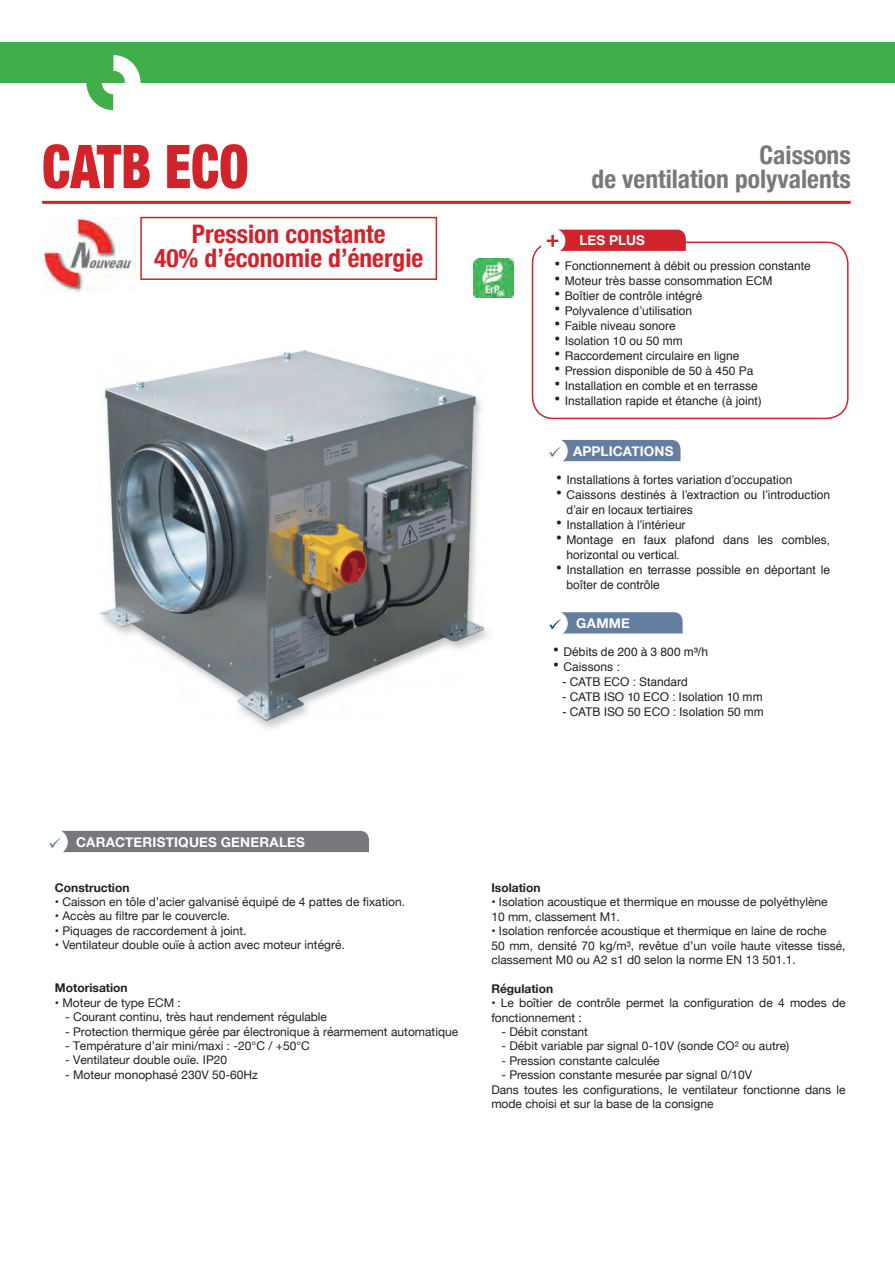
<style>
.page{position:relative;width:895px;height:1263px;background:#fff}
.page>*{position:absolute;margin:0;border:0;box-sizing:border-box;transform-origin:0 0}
.t1{font:900 condensed 60.3px "Helvetica Neue";color:#d1232a;scale:.87 1}
.t2{font:700 condensed 25.5px/24px "Helvetica Neue";color:#d1232a;text-align:center}
.t3{font:700 condensed 25.5px "Helvetica Neue";color:#76787b}
.t4{font:700 13.5px "Helvetica Neue";letter-spacing:.015em;color:#fff}
.t5{font:12px/14.4px "Helvetica Neue";color:#231f20}
.t6{font:12px/15px "Helvetica";color:#231f20}
.t7{font:700 12px "Helvetica Neue";color:#231f20}
.s1{font-style:inherit}
.s2{font-size:18px}
</style>
<div class="page">
<div style="left:0;top:42px;width:894px;height:41px;background:#40ae49"></div>
<svg style="left:86px;top:55px;width:54px;height:55px"></svg>
<hr style="left:42px;top:201px;width:808px;height:3px;background:#d1232a">
<div style="left:49px;top:831px;width:320px;height:21px;background:#76787b"></div>
<div style="left:531px;top:242px;width:317px;height:177px;border:2px solid #d1232a;border-radius:21px"></div>
<div style="left:140px;top:217px;width:297px;height:63px;border:2px solid #d1232a"></div>
<img style="left:251px;top:720px;width:40px;height:9px">
<img style="left:100px;top:351px;width:383px;height:369px">
<svg style="left:549px;top:440px;width:131px;height:21px;background:#778eac"></svg>
<svg style="left:549px;top:612px;width:133px;height:21px;background:#788fac"></svg>
<div style="left:539px;top:228px;width:26px;height:25px;background:#fff;border-radius:50%"></div>
<svg style="left:546px;top:230px;width:139px;height:21px;background:#d63c42"></svg>
<img style="left:473px;top:259px;width:40px;height:39px">
<img style="left:42px;top:218px;width:91px;height:73px">
<h1 class="t1" style="left:42px;top:117px;width:238px">CATB ECO</h1>
<h2 class="t2" style="left:154px;top:220px;width:270px">Pression constante<br>40% d’économie d’énergie</h2>
<h2 class="t3" style="left:759px;top:134px;width:93px">Caissons</h2>
<h2 class="t3" style="left:591px;top:158px;width:260px">de ventilation polyvalents</h2>
<p class="t4" style="left:579px;top:229px;width:67px">LE<span class="s1">S P</span>LUS</p>
<p class="t6" style="left:554px;top:259px;width:258px"><span class="s2">•</span> Fonctionnement à débit ou pression constante</p>
<p class="t6" style="left:554px;top:274px;width:220px"><span class="s2">•</span> Moteur très basse consommation ECM</p>
<p class="t6" style="left:554px;top:289px;width:150px"><span class="s2">•</span> B oîtier de contrôle intégré</p>
<p class="t6" style="left:554px;top:304px;width:139px"><span class="s2">•</span> P olyvalence d’utilisation</p>
<p class="t6" style="left:554px;top:319px;width:123px"><span class="s2">•</span> Faible niveau sonore</p>
<p class="t6" style="left:554px;top:334px;width:130px"><span class="s2">•</span> Isolation 10 ou 50 mm</p>
<p class="t6" style="left:554px;top:349px;width:187px"><span class="s2">•</span> Raccordement circulaire en ligne</p>
<p class="t6" style="left:554px;top:364px;width:201px"><span class="s2">•</span> Pression disponible de 50 à 450 Pa</p>
<p class="t6" style="left:554px;top:379px;width:205px"><span class="s2">•</span> Installation en comble et en terrasse</p>
<p class="t6" style="left:554px;top:394px;width:209px"><span class="s2">•</span> Installation rapide et étanche (à joint)</p>
<p class="t4" style="left:573px;top:441px;width:102px">APPLICATIONS</p>
<p class="t6" style="left:555px;top:472px;width:238px"><span class="s2">•</span> Installations à fortes variation d’occupation</p>
<p class="t6" style="left:566px;top:487px;width:265px;text-indent:-11px"><span class="s2">•</span> Caissons destinés à l’extraction ou l’introduction d’air en locaux tertiaires</p>
<p class="t6" style="left:555px;top:517px;width:131px"><span class="s2">•</span> Installation à l’intérieur</p>
<p class="t6" style="left:566px;top:532px;width:265px;text-indent:-11px"><span class="s2">•</span> Montage en faux plafond dans les combles, horizontal ou vertical.</p>
<p class="t6" style="left:566px;top:562px;width:265px;text-indent:-11px"><span class="s2">•</span> Installation en terrasse possible en déportant le boîter de contrôle</p>
<p class="t4" style="left:576px;top:613px;width:55px">GAMME</p>
<p class="t6" style="left:553px;top:645px;width:157px"><span class="s2">•</span> Débits de 200 à 3 800 m³/h</p>
<p class="t6" style="left:553px;top:660px;width:68px"><span class="s2">•</span> Caissons :</p>
<p class="t6" style="left:562px;top:675px;width:127px">- CATB ECO : Standard</p>
<p class="t6" style="left:562px;top:690px;width:201px">- CATB ISO 10 ECO : Isolation 10 mm</p>
<p class="t6" style="left:562px;top:705px;width:203px">- CATB ISO 50 ECO : Isolation 50 mm</p>
<p class="t4" style="left:76px;top:832px;width:230px">CARACTERISTIQUES GENERALES</p>
<p class="t7" style="left:55px;top:878px;width:76px">Construction</p>
<p class="t5" style="left:55px;top:895px;width:351px">• Caisson en tôle d’acier galvanisé équipé de 4 pattes de fixation.</p>
<p class="t5" style="left:55px;top:909px;width:177px">• Accès au filtre par le couvercle.</p>
<p class="t5" style="left:55px;top:924px;width:193px">• Piquages de raccordement à joint.</p>
<p class="t5" style="left:55px;top:938px;width:291px">• Ventilateur double ouïe à action avec moteur intégré.</p>
<p class="t7" style="left:55px;top:978px;width:74px">Motorisation</p>
<p class="t5" style="left:55px;top:996px;width:127px">• Moteur de type ECM :</p>
<p class="t5" style="left:65px;top:1010px;width:263px">- Courant continu, très haut rendement régulable</p>
<p class="t5" style="left:65px;top:1025px;width:394px">- Protection thermique gérée par électronique à réarmement automatique</p>
<p class="t5" style="left:65px;top:1039px;width:246px">- Température d’air mini/maxi : -20°C / +50°C</p>
<p class="t5" style="left:65px;top:1053px;width:164px">- Ventilateur double ouïe. IP20</p>
<p class="t5" style="left:65px;top:1068px;width:194px">- Moteur monophasé 230V 50-60Hz</p>
<p class="t7" style="left:491px;top:878px;width:51px">Isolation</p>
<p class="t5" style="left:491px;top:895px;width:338px">• Isolation acoustique et thermique en mousse de polyéthylène<br>10 mm, classement M1.</p>
<p class="t5" style="left:491px;top:924px;width:355px">• Isolation renforcée acoustique et thermique en laine de roche<br>50 mm, densité 70 kg/m³, revêtue d’un voile haute vitesse tissé, classement M0 ou A2 s1 d0 selon la norme EN 13 501.1.</p>
<p class="t7" style="left:491px;top:979px;width:63px">Régulation</p>
<p class="t5" style="left:491px;top:996px;width:355px">• Le boîtier de contrôle permet la configuration de 4 modes de fonctionnement :</p>
<p class="t5" style="left:501px;top:1025px;width:88px">- Débit constant</p>
<p class="t5" style="left:501px;top:1039px;width:289px">- Débit variable par signal 0-10V (sonde CO² ou autre)</p>
<p class="t5" style="left:501px;top:1054px;width:160px">- Pression constante calculée</p>
<p class="t5" style="left:491px;top:1068px;width:355px;text-indent:10px">- Pression constante mesurée par signal 0/10V<br>Dans toutes les configurations, le ventilateur fonctionne dans le mode choisi et sur la base de la consigne</p>
</div>
